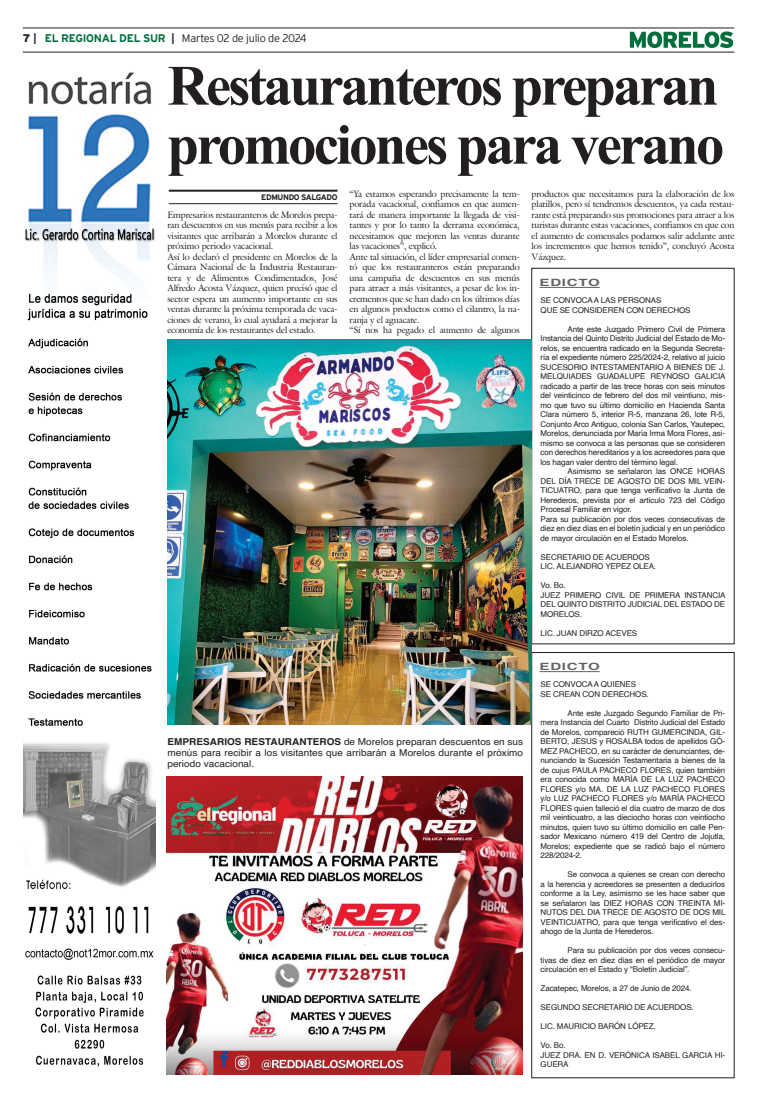
<style>
.page{position:relative;width:757px;height:1106px;background:#fff}
.page>*{position:absolute;margin:0;border:0;box-sizing:border-box;transform-origin:0 0}
.t1{font:700 57px/59px "Times New Roman";letter-spacing:-.05em;color:#231f20}
.t2{font:300 11px "Interstate";letter-spacing:-.025em;color:#231f20}
.t3{font:700 10px "Helvetica";letter-spacing:.05em;color:#636366;scale:1.5 1}
.t4{font:9.5px/11px "Helvetica";letter-spacing:.005em;color:#231f20;text-align:justify;scale:1.05 1}
.t5{font:9px/10.5px "Galliard IT Cby BT";letter-spacing:-.01em;color:#231f20}
.t6{font:8px/9.5px "Helvetica";letter-spacing:-.015em;color:#231f20}
.t7{font:700 8px "Interstate";letter-spacing:-.05em;color:#231f20}
.s1{font-weight:900}
.s2{font-weight:700}
.s3{font-weight:700;color:#006f3c}
</style>
<div class="page">
<hr style="left:23px;top:28px;width:711px;height:1px;background:#231f20">
<hr style="left:23px;top:52px;width:711px;height:1px;background:#231f20">
<svg style="left:630px;top:31px;width:103px;height:17px"></svg>
<img style="left:23px;top:72px;width:132px;height:995px">
<img style="left:166px;top:776px;width:356px;height:298px">
<hr style="left:539px;top:287px;width:61px;height:1px;background:#636366">
<hr style="left:539px;top:671px;width:61px;height:1px;background:#636366">
<div style="left:531px;top:652px;width:203px;height:425px;border:1px solid #231f20"></div>
<hr style="left:169px;top:190px;width:168px;height:2px;background:#231f20">
<hr style="left:169px;top:203px;width:168px;height:1px;background:#231f20">
<img style="left:167px;top:339px;width:364px;height:386px">
<h2 class="t2" style="left:23px;top:32px;width:285px"><span class="s1">7</span> <span class="s2">|</span> <span class="s3">EL REGIONAL DEL SUR</span> <span class="s2">|</span> Martes 02 de julio de 2024</h2>
<h1 class="t1" style="left:167px;top:54px;width:558px">Restauranteros preparan promociones para verano</h1>
<p class="t7" style="left:261px;top:193px;width:78px">EDMUNDO SALGADO</p>
<p class="t5" style="left:531px;top:188px;width:204px;text-align:justify">productos que necesitamos para la elaboración de los platillos, pero sí tendremos descuentos, ya cada restau&shy;rante está preparando sus promociones para atraer a los turistas durante estas vacaciones, confiamos en que con el aumento de comensales podamos salir adelante ante los incrementos que hemos tenido”, concluyó Acosta Vázquez.</p>
<p class="t5" style="left:349px;top:188px;width:172px">“Ya estamos esperando precisamente la tem&shy;porada vacacional, confiamos en que aumen&shy;tará de manera importante la llegada de visi&shy;tantes y por lo tanto la derrama económica, necesitamos que mejoren las ventas durante las vacaciones”, explicó.<br>Ante tal situación, el líder empresarial comen&shy;tó que los restauranteros están preparando una campaña de descuentos en sus menús para atraer a más visitantes, a pesar de los in&shy;crementos que se han dado en los últimos días en algunos productos como el cilantro, la na&shy;ranja y el aguacate.<br>“Sí nos ha pegado el aumento de algunos</p>
<p class="t5" style="left:167px;top:209px;width:172px">Empresarios restauranteros de Morelos prepa&shy;ran descuentos en sus menús para recibir a los visitantes que arribarán a Morelos durante el próximo periodo vacacional.<br>Así lo declaró el presidente en Morelos de la Cámara Nacional de la Industria Restauran&shy;tera y de Alimentos Condimentados, José Alfredo Acosta Vázquez, quien precisó que el sector espera un aumento importante en sus ventas durante la próxima temporada de vaca&shy;ciones de verano, lo cual ayudará a mejorar la economía de los restaurantes del estado.</p>
<p class="t3" style="left:539px;top:274px;width:42px">EDICTO</p>
<p class="t6" style="left:540px;top:296px;width:151px">SE CONVOCA A LAS PERSONAS<br>QUE SE CONSIDEREN CON DERECHOS</p>
<p class="t6" style="left:540px;top:324px;width:186px;text-align:justify;text-indent:27px">Ante este Juzgado Primero Civil de Primera Instancia del Quinto Distrito Judicial del Estado de Mo&shy;relos, se encuentra radicado en la Segunda Secreta&shy;ría el expediente número 225/2024-2, relativo al juicio SUCESORIO INTESTAMENTARIO A BIENES DE J.<br>MELQUIADES GUADALUPE REYNOSO GALICIA radicado a partir de las trece horas con seis minutos del veinticinco de febrero del dos mil veintiuno, mis&shy;mo que tuvo su último domicilio en Hacienda Santa Clara número 5, interior R-5, manzana 26, lote R-5, Conjunto Arco Antiguo, colonia San Carlos, Yautepec, Morelos, denunciada por María Irma Mora Flores, asi&shy;mismo se convoca a las personas que se consideren con derechos hereditarios y a los acreedores para que los hagan valer dentro del término legal.</p>
<p class="t6" style="left:540px;top:467px;width:186px;text-indent:27px">Asimismo se señalaron las ONCE HORAS DEL DÍA TRECE DE AGOSTO DE DOS MIL VEIN-TICUATRO, para que tenga verificativo la Junta de Herederos, prevista por el artículo 723 del Código Procesal Familiar en vigor.<br>Para su publicación por dos veces consecutivas de diez en diez días en el boletín judicial y en un periódico de mayor circulación en el Estado Morelos.</p>
<p class="t6" style="left:540px;top:552px;width:117px">SECRETARIO DE ACUERDOS<br>LIC. ALEJANDRO YEPEZ OLEA.</p>
<p class="t6" style="left:540px;top:581px;width:186px">Vo. Bo.<br>JUEZ PRIMERO CIVIL DE PRIMERA INSTANCIA<br>DEL QUINTO DISTRITO JUDICIAL DEL ESTADO DE<br>MORELOS.</p>
<p class="t6" style="left:540px;top:628px;width:98px">LIC. JUAN DIRZO ACEVES</p>
<p class="t3" style="left:539px;top:658px;width:42px">EDICTO</p>
<p class="t6" style="left:540px;top:680px;width:110px">SE CONVOCA A QUIENES<br>SE CREAN CON DERECHOS.</p>
<p class="t6" style="left:540px;top:708px;width:186px;text-align:justify;text-indent:27px">Ante este Juzgado Segundo Familiar de Pri&shy;mera Instancia del Cuarto Distrito Judicial del Estado de Morelos, compareció RUTH GUMERCINDA, GIL-BERTO, JESUS y ROSALBA todos de apellidos GÓ-MEZ PACHECO, en su carácter de denunciantes, de&shy;nunciando la Sucesión Testamentaria a bienes de la de cujus PAULA PACHECO FLORES, quien también era conocida como MARÍA DE LA LUZ PACHECO FLORES y/o MA. DE LA LUZ PACHECO FLORES y/o LUZ PACHECO FLORES y/o MARÍA PACHECO FLORES quien falleció el día cuatro de marzo de dos mil veinticuatro, a las dieciocho horas con veintiocho minutos, quien tuvo su último domicilio en calle Pen&shy;sador Mexicano número 419 del Centro de Jojutla, Morelos; expediente que se radicó bajo el número 228/2024-2.</p>
<p class="t6" style="left:540px;top:870px;width:186px;text-align:justify;text-indent:27px">Se convoca a quienes se crean con derecho a la herencia y acreedores se presenten a deducirlos conforme a la Ley, asimismo se les hace saber que se señalaron las DIEZ HORAS CON TREINTA MI-NUTOS DEL DIA TRECE DE AGOSTO DE DOS MIL VEINTICUATRO, para que tenga verificativo el des&shy;ahogo de la Junta de Herederos.</p>
<p class="t6" style="left:540px;top:946px;width:186px;text-align:justify;text-indent:27px">Para su publicación por dos veces consecu&shy;tivas de diez en diez días en el periódico de mayor circulación en el Estado y “Boletín Judicial”.</p>
<p class="t6" style="left:540px;top:984px;width:153px">Zacatepec, Morelos, a 27 de Junio de 2024.</p>
<p class="t6" style="left:540px;top:1003px;width:155px">SEGUNDO SECRETARIO DE ACUERDOS.</p>
<p class="t6" style="left:540px;top:1022px;width:117px">LIC. MAURICIO BARÓN LÓPEZ.</p>
<p class="t6" style="left:540px;top:1041px;width:186px">Vo. Bo.<br>JUEZ DRA. EN D. VERÓNICA ISABEL GARCIA HI-<br>GUERA</p>
<p class="t4" style="left:167px;top:736px;width:340px"><span class="s2">EMPRESARIOS RESTAURANTEROS</span> de Morelos preparan descuentos en sus menús para recibir a los visitantes que arribarán a Morelos durante el próximo periodo vacacional.</p>
</div>
